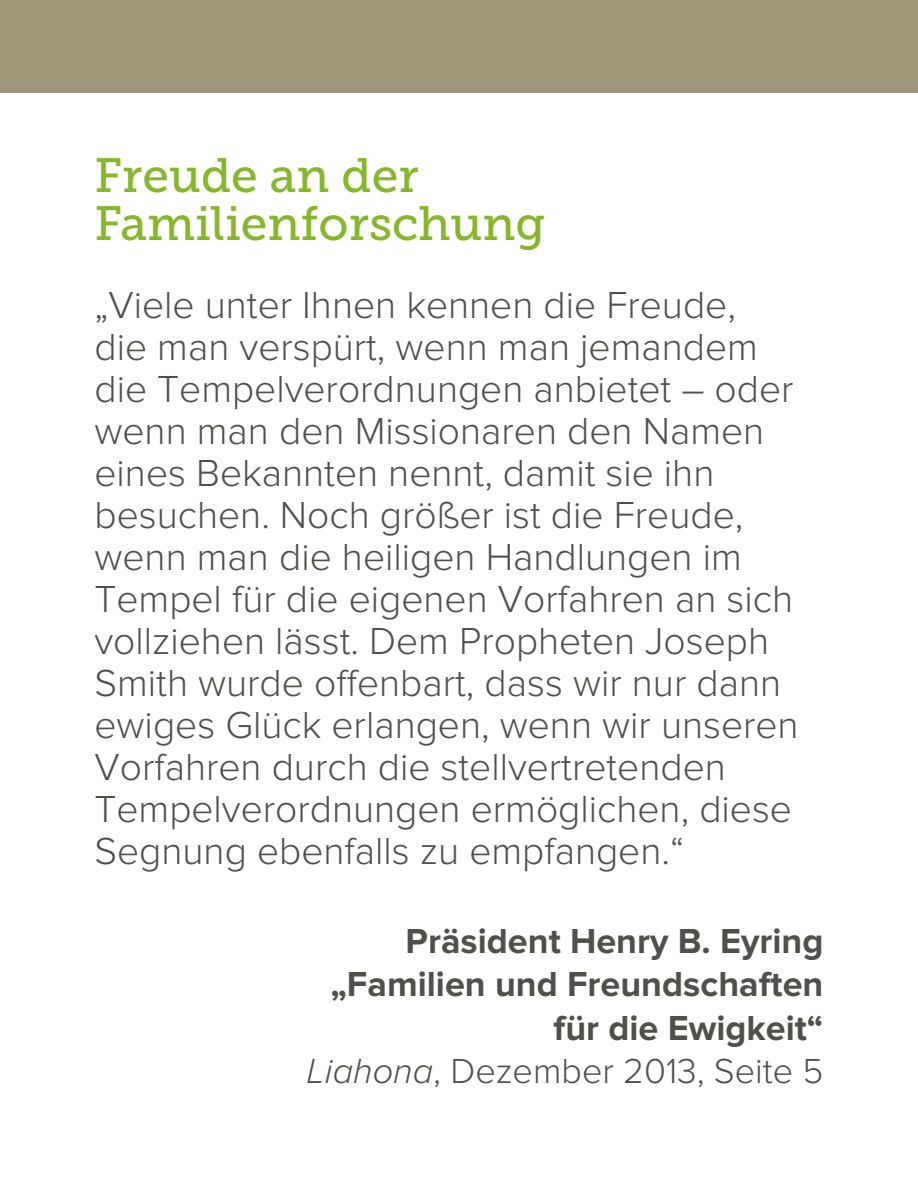
<style>
.page{position:relative;width:918px;height:1188px;background:#fff}
.page>*{position:absolute;margin:0;border:0;box-sizing:border-box;transform-origin:0 0}
.para_h1{font:48px/48px "Museo Slablds Lat 500";color:#86b72b}
.para_1{font:300 39px/42px "Proxima Novalds Lat";color:#514f4a}
.para_2{font:700 36px/43.5px "Proxima Novalds Lat";color:#514f4a;text-align:right}
.s1{font-weight:300;font-style:italic}
.s2{font-weight:300}
</style>
<div class="page">
<div style="left:0;top:0;width:918px;height:93px;background:#a1967a"></div>
<p class="para_h1" style="left:94px;top:154px;width:453px">Freude an der<br>Familienforschung</p>
<p class="para_1" style="left:94px;top:285px;width:706px">„Viele unter Ihnen kennen die Freude,<br>die man verspürt, wenn man jemandem die Tempelverordnungen anbietet – oder wenn man den Missionaren den Namen eines Bekannten nennt, damit sie ihn besuchen. Noch größer ist die Freude, wenn man die heiligen Handlungen im Tempel für die eigenen Vorfahren an sich vollziehen lässt. Dem Propheten Joseph Smith wurde offenbart, dass wir nur dann ewiges Glück erlangen, wenn wir unseren Vorfahren durch die stellvertretenden Tempelverordnungen ermöglichen, diese Segnung ebenfalls zu empfangen.“</p>
<p class="para_2" style="left:306px;top:917px;width:519px">Präsident Henry B. Eyring „Familien und Freundschaften für die Ewigkeit“<br><span class="s1">Liahona</span><span class="s2">, Dezember 2013, Seite 5</span></p>
</div>
